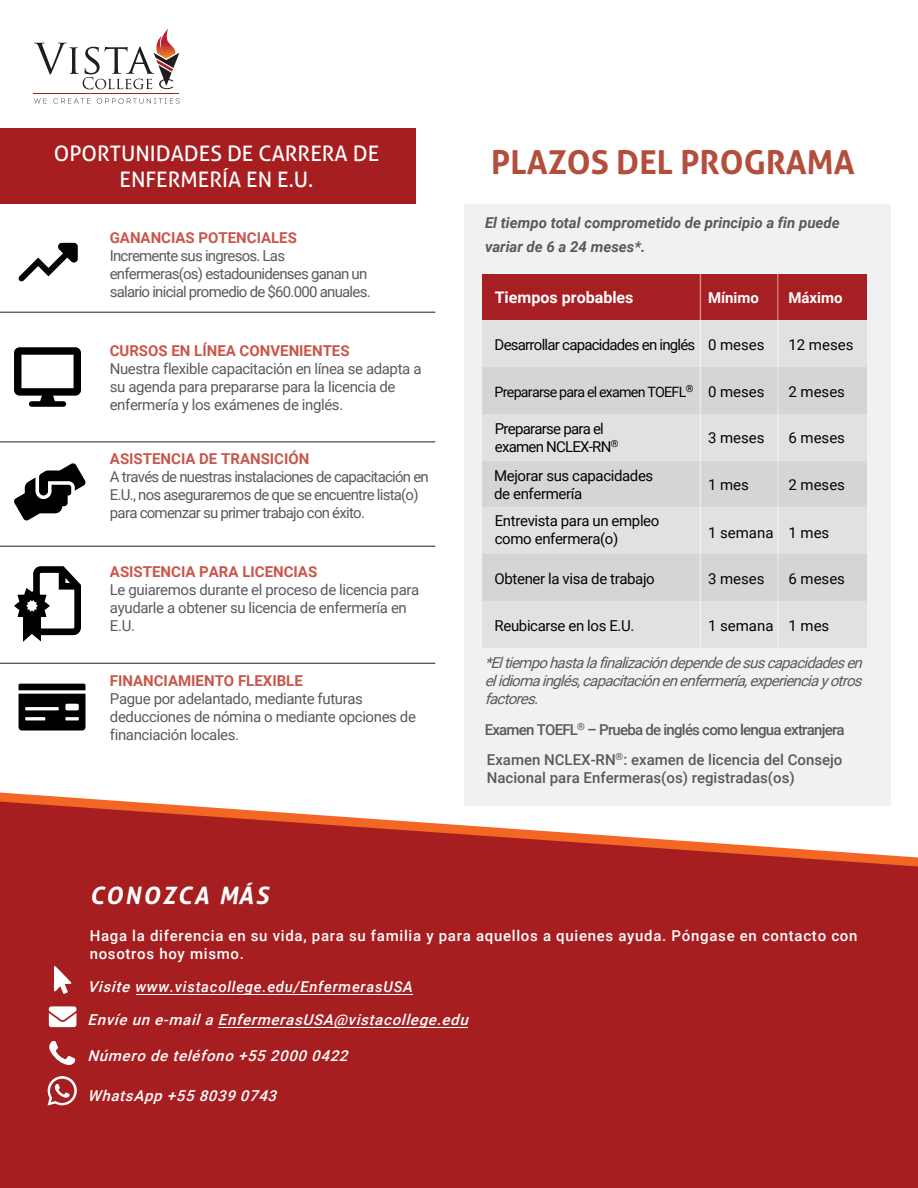
<style>
.page{position:relative;width:918px;height:1188px;background:#fff}
.page>*{position:absolute;margin:0;border:0;box-sizing:border-box;transform-origin:0 0}
.t1{font:700 33px "Aller";color:#b44e3c}
.t2{font:italic 700 24px "Aller";letter-spacing:.1em;color:#fff}
.t3{font:21.3px/25.7px "Aller";color:#fff;text-align:center}
.t4{font:700 15.9px "Roboto";color:#fff}
.t5{font:15px/18px "Roboto";letter-spacing:-.025em;color:#5a5a5d}
.t6{font:15px/18px "Roboto";letter-spacing:-.05em;color:#5a5a5d}
.t7{font:15px/18px "Roboto";letter-spacing:-.025em;color:#040503}
.t8{font:italic 500 15px/32.7px "Roboto";color:#fff}
.t9{font:italic 15px/18px "Roboto";color:#5a5a5d;text-align:justify}
.t10{font:500 15px/18px "Roboto";letter-spacing:.045em;color:#fff}
.t11{font:500 15px/30px "Roboto";letter-spacing:-.05em;color:#5a5a5d}
.t12{font:italic 700 15px/24px "Roboto";color:#5a5a5d}
.t13{font:15px/18px "Roboto";letter-spacing:-.05em;color:#040503}
.t14{font:500 15px "Roboto";color:#5a5a5d}
.t15{font:700 15px "Roboto";color:#fff}
.t16{font:14.25px "Roboto";letter-spacing:-.055em;color:#040503}
.s1{font-style:inherit}
.s2{font-weight:700;color:#c9564b}
</style>
<div class="page">
<div style="left:0;top:882px;width:918px;height:171px;background:#a71e21"></div>
<div style="left:0;top:1053px;width:918px;height:135px;background:#a71e21"></div>
<div style="left:465px;top:204px;width:426px;height:602px;background:#f0f1f2"></div>
<svg style="left:0;top:775px;width:918px;height:107px"></svg>
<div style="left:0;top:128px;width:416px;height:76px;background:#a71e21"></div>
<hr style="left:0;top:312px;width:435px;height:1px;background:#231f20">
<hr style="left:0;top:442px;width:435px;height:1px;background:#231f20">
<hr style="left:0;top:546px;width:435px;height:1px;background:#231f20">
<hr style="left:0;top:663px;width:435px;height:1px;background:#231f20">
<svg style="left:34px;top:28px;width:145px;height:61px"></svg>
<svg style="left:34px;top:98px;width:13px;height:6px"></svg>
<svg style="left:53px;top:98px;width:37px;height:6px"></svg>
<svg style="left:97px;top:98px;width:83px;height:6px"></svg>
<hr style="left:34px;top:93px;width:145px;height:1px;background:#ac1f22">
<svg style="left:14px;top:347px;width:67px;height:60px"></svg>
<svg style="left:14px;top:463px;width:72px;height:58px"></svg>
<svg style="left:14px;top:566px;width:67px;height:76px"></svg>
<svg style="left:19px;top:684px;width:66px;height:47px"></svg>
<div style="left:482px;top:274px;width:385px;height:46px;background:#a71e23"></div>
<div style="left:482px;top:320px;width:385px;height:47px;background:#e1e1e1"></div>
<div style="left:482px;top:367px;width:385px;height:47px;background:#d5d5d5"></div>
<div style="left:482px;top:414px;width:385px;height:46px;background:#e1e1e1"></div>
<div style="left:482px;top:461px;width:385px;height:46px;background:#d5d5d5"></div>
<div style="left:482px;top:507px;width:385px;height:47px;background:#e1e1e1"></div>
<div style="left:482px;top:601px;width:385px;height:47px;background:#e1e1e1"></div>
<div style="left:482px;top:554px;width:385px;height:47px;background:#d5d5d5"></div>
<hr style="left:700px;top:274px;width:1px;height:374px;background:#fff">
<hr style="left:777px;top:274px;width:1px;height:374px;background:#fff">
<svg style="left:18px;top:242px;width:60px;height:40px"></svg>
<svg style="left:54px;top:966px;width:18px;height:28px"></svg>
<svg style="left:49px;top:1006px;width:27px;height:21px"></svg>
<svg style="left:49px;top:1041px;width:26px;height:24px"></svg>
<svg style="left:48px;top:1076px;width:29px;height:30px"></svg>
<hr style="left:218px;top:1027px;width:249px;height:1px;background:#fff">
<hr style="left:136px;top:994px;width:277px;height:1px;background:#fff">
<p class="t3" style="left:54px;top:141px;width:327px">OPORTUNIDADES DE CARRERA DE<br>ENFERMERÍA <span class="s1">EN E.U.</span></p>
<p class="t6" style="left:110px;top:228px;width:262px"><span class="s2">GANANCIAS POTENCIALES<br></span>Incremente sus ingresos. Las enfermeras(os) estadounidenses ganan un salario inicial promedio de $60.000 anuales.</p>
<p class="t5" style="left:110px;top:341px;width:313px"><span class="s2">CURSOS EN LÍNEA CONVENIENTES<br></span>Nuestra flexible capacitación en línea se adapta a su agenda para prepararse para la licencia de enfermería y los exámenes de inglés.</p>
<p class="t6" style="left:110px;top:449px;width:320px"><span class="s2">ASISTENCIA DE TRANSICIÓN<br></span>A través de nuestras instalaciones de capacitación en E.U., nos aseguraremos de que se encuentre lista(o) para comenzar su primer trabajo con éxito.</p>
<p class="t5" style="left:110px;top:563px;width:311px"><span class="s2">ASISTENCIA PARA LICENCIAS<br></span>Le guiaremos durante el proceso de licencia para ayudarle a obtener su licencia de enfermería en<br>E.U.</p>
<p class="t5" style="left:110px;top:672px;width:308px"><span class="s2">FINANCIAMIENTO FLEXIBLE<br></span>Pague por adelantado, mediante futuras deducciones de nómina o mediante opciones de financiación locales.</p>
<p class="t1" style="left:491px;top:142px;width:365px">PLAZOS DEL PROGRAMA</p>
<p class="t12" style="left:485px;top:210px;width:356px">El tiempo total comprometido de principio a fin puede variar de 6 a 24 meses*.</p>
<p class="t4" style="left:495px;top:287px;width:140px">Tiempos probables</p>
<p class="t15" style="left:708px;top:287px;width:53px">Mínimo</p>
<p class="t13" style="left:495px;top:335px;width:202px">Desarrollar capacidades en inglés</p>
<p class="t16" style="left:495px;top:381px;width:200px">Prepararse para el examen TOEFL<sup>®</sup></p>
<p class="t13" style="left:495px;top:419px;width:125px">Prepararse para el examen NCLEX-RN<sup>®</sup></p>
<p class="t7" style="left:494px;top:466px;width:161px">Mejorar sus capacidades de enfermería</p>
<p class="t7" style="left:708px;top:523px;width:67px">1 semana</p>
<p class="t15" style="left:788px;top:287px;width:56px">Máximo</p>
<p class="t7" style="left:708px;top:335px;width:58px">0 meses</p>
<p class="t7" style="left:788px;top:335px;width:67px">12 meses</p>
<p class="t7" style="left:708px;top:382px;width:58px">0 meses</p>
<p class="t7" style="left:788px;top:382px;width:58px">2 meses</p>
<p class="t7" style="left:708px;top:428px;width:58px">3 meses</p>
<p class="t7" style="left:708px;top:475px;width:42px">1 mes</p>
<p class="t7" style="left:788px;top:428px;width:58px">6 meses</p>
<p class="t7" style="left:788px;top:475px;width:58px">2 meses</p>
<p class="t7" style="left:495px;top:511px;width:166px">Entrevista para un empleo como enfermera(o)</p>
<p class="t7" style="left:495px;top:569px;width:162px">Obtener la visa de trabajo</p>
<p class="t7" style="left:708px;top:569px;width:58px">3 meses</p>
<p class="t7" style="left:495px;top:616px;width:141px">Reubicarse en los E.U.</p>
<p class="t7" style="left:708px;top:616px;width:67px">1 semana</p>
<p class="t7" style="left:788px;top:523px;width:42px">1 mes</p>
<p class="t7" style="left:788px;top:569px;width:58px">6 meses</p>
<p class="t7" style="left:788px;top:616px;width:42px">1 mes</p>
<p class="t9" style="left:485px;top:654px;width:384px">*Eltiempohastalafinalizacióndependedesuscapacidadesen elidiomainglés,capacitaciónenenfermería,experienciayotros factores.</p>
<p class="t11" style="left:485px;top:714px;width:361px">Examen TOEFL<sup>®</sup> – Prueba de inglés como lengua extranjera<br>Examen NCLEX-RN<sup>®</sup>: examen de licencia del Consejo</p>
<p class="t14" style="left:487px;top:767px;width:309px">Nacional para Enfermeras(os) registradas(os)</p>
<h2 class="t2" style="left:90px;top:880px;width:180px">CONOZCA MÁS</h2>
<p class="t10" style="left:90px;top:926px;width:769px">Haga la diferencia en su vida, para su familia y para aquellos a quienes ayuda. Póngase en contacto con nosotros hoy mismo.</p>
<p class="t8" style="left:87px;top:970px;width:387px">Visite <span class="s1">www.vistacollege.edu/EnfermerasUSA<br></span>Envíe un e-maila EnfermerasUSA@vistacollege.edu</p>
<p class="t8" style="left:87px;top:1039px;width:267px">Número de teléfono +55 2000 0422</p>
<p class="t8" style="left:87px;top:1078px;width:196px">WhatsApp +55 8039 0743</p>
</div>
